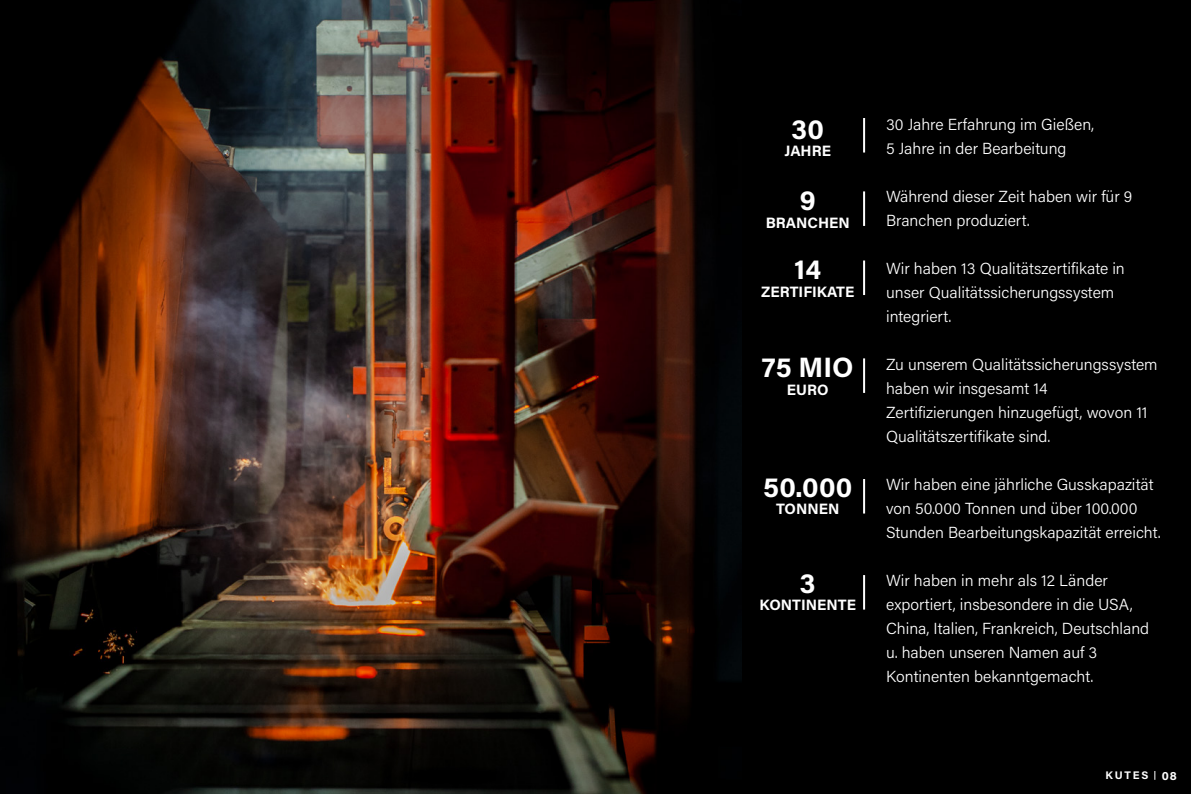
<style>
.page{position:relative;width:1191px;height:794px;background:#fff}
.page>*{position:absolute;margin:0;border:0;box-sizing:border-box;transform-origin:0 0}
.t1{font:700 28px "Acumin Pro";color:#fff}
.t2{font:300 16px/24px "Acumin Pro";color:#fff}
.t3{font:700 15px "Acumin Pro";color:#fff}
.t4{font:700 11px "Acumin Pro";letter-spacing:.165em;color:#fff}
.s1{font-size:12px}
</style>
<div class="page">
<img style="left:0;top:0;width:743px;height:794px">
<div style="left:743px;top:0;width:448px;height:794px;background:#000"></div>
<hr style="left:863px;top:118px;width:2px;height:34px;background:#fff">
<hr style="left:863px;top:191px;width:2px;height:35px;background:#fff">
<hr style="left:863px;top:358px;width:2px;height:35px;background:#fff">
<hr style="left:863px;top:260px;width:2px;height:35px;background:#fff">
<hr style="left:863px;top:479px;width:2px;height:34px;background:#fff">
<hr style="left:863px;top:575px;width:2px;height:34px;background:#fff">
<h1 class="t1" style="left:791px;top:109px;width:34px">30</h1>
<p class="t3" style="left:784px;top:140px;width:48px">JAHRE</p>
<h1 class="t1" style="left:799px;top:180px;width:18px">9</h1>
<p class="t3" style="left:766px;top:212px;width:85px">BRANCHEN</p>
<h1 class="t1" style="left:794px;top:249px;width:29px">14</h1>
<p class="t3" style="left:761px;top:281px;width:95px">ZERTIFIKATE</p>
<h1 class="t1" style="left:762px;top:347px;width:93px">75 MIO</h1>
<p class="t3" style="left:787px;top:379px;width:43px">EURO</p>
<h1 class="t1" style="left:763px;top:468px;width:91px">50.000</h1>
<p class="t3" style="left:776px;top:498px;width:65px">TONNEN</p>
<h1 class="t1" style="left:800px;top:564px;width:17px">3</h1>
<p class="t3" style="left:759px;top:594px;width:98px">KONTINENTE</p>
<p class="t2" style="left:886px;top:112px;width:210px">30 Jahre Erfahrung im Gießen,<br>5 Jahre in der Bearbeitung</p>
<p class="t2" style="left:886px;top:184px;width:248px">Während dieser Zeit haben wir für 9<br>Branchen produziert.</p>
<p class="t2" style="left:886px;top:256px;width:240px">Wir haben 13 Qualitätszertifikate in unser Qualitätssicherungssystem integriert.</p>
<p class="t2" style="left:886px;top:352px;width:273px">Zu unserem Qualitätssicherungssystem haben wir insgesamt 14<br>Zertifizierungen hinzugefügt, wovon 11<br>Qualitätszertifikate sind.</p>
<p class="t2" style="left:886px;top:472px;width:276px">Wir haben eine jährliche Gusskapazität von 50.000 Tonnen und über 100.000<br>Stunden Bearbeitungskapazität erreicht.</p>
<p class="t2" style="left:886px;top:568px;width:265px">Wir haben in mehr als 12 Länder exportiert, insbesondere in die USA, China, Italien, Frankreich, Deutschland u. haben unseren Namen auf 3<br>Kontinenten bekanntgemacht.</p>
<p class="t4" style="left:1105px;top:768px;width:73px">KUTES <span class="s1">08</span></p>
</div>
